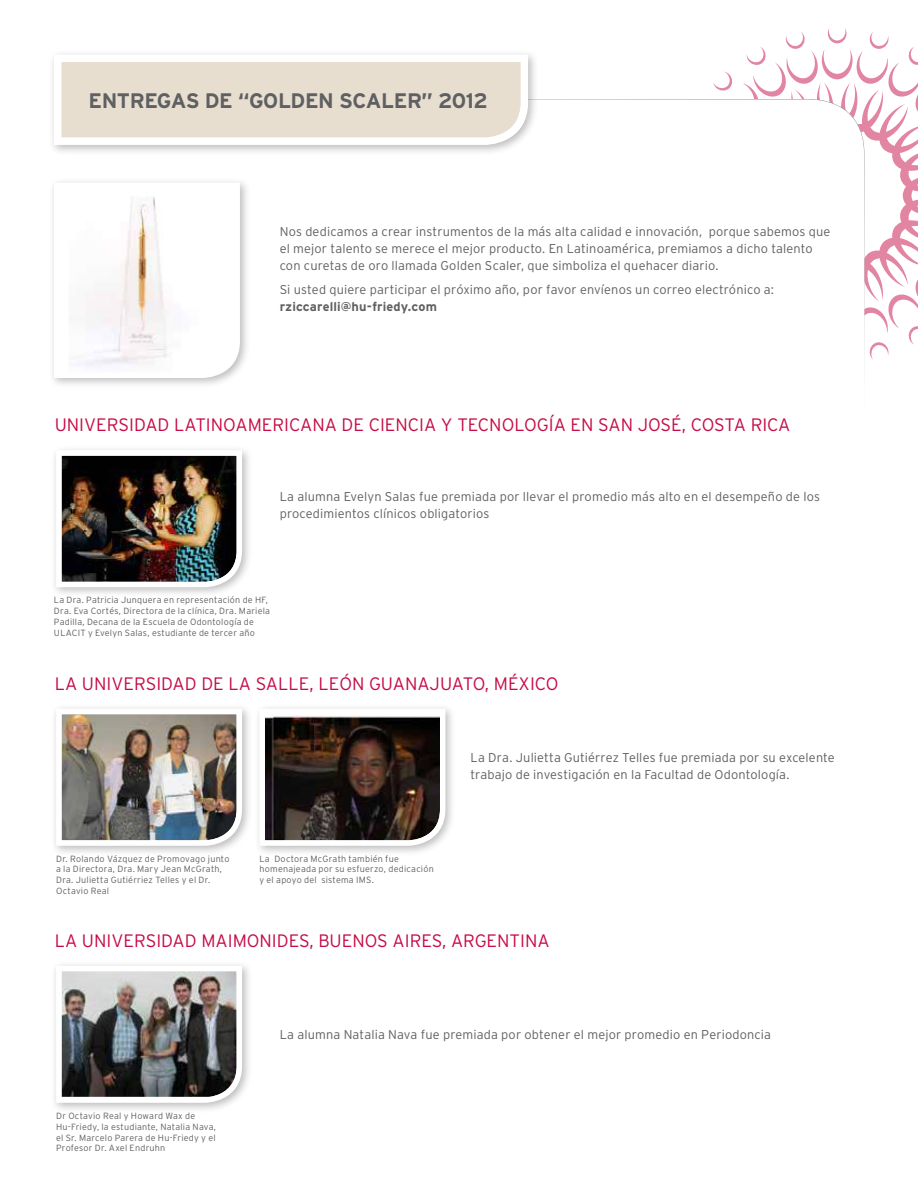
<style>
.page{position:relative;width:918px;height:1188px;background:#fff}
.page>*{position:absolute;margin:0;border:0;box-sizing:border-box;transform-origin:0 0}
.t1{font:700 21px "Interstate";letter-spacing:-.02em;color:#5f6062}
.t2{font:300 18px "Interstate";color:#c60c46}
.t3{font:300 12.75px/17.2px "Interstate";letter-spacing:.01em;color:#5f6062}
.t4{font:700 12.75px "Interstate";letter-spacing:.01em;color:#5f6062}
.t5{font:300 9px/10.8px "Interstate";letter-spacing:.025em;color:#5f6062}
</style>
<div class="page">
<svg style="left:713px;top:28px;width:205px;height:331px"></svg>
<svg style="left:539px;top:99px;width:326px;height:260px"></svg>
<div style="left:49px;top:49px;width:490px;height:107px;background:#000;opacity:.26"></div>
<svg style="left:50px;top:51px;width:482px;height:98px"></svg>
<div style="left:49px;top:177px;width:202px;height:212px;background:#000;opacity:.26"></div>
<svg style="left:51px;top:180px;width:192px;height:201px"></svg>
<div style="left:51px;top:445px;width:202px;height:153px;background:#000;opacity:.26"></div>
<img style="left:53px;top:448px;width:192px;height:142px">
<div style="left:51px;top:703px;width:202px;height:154px;background:#000;opacity:.26"></div>
<img style="left:53px;top:706px;width:192px;height:142px">
<div style="left:254px;top:703px;width:203px;height:154px;background:#000;opacity:.26"></div>
<svg style="left:257px;top:706px;width:191px;height:142px"></svg>
<div style="left:51px;top:960px;width:202px;height:154px;background:#000;opacity:.26"></div>
<img style="left:53px;top:963px;width:192px;height:143px">
<h1 class="t1" style="left:88px;top:88px;width:401px">Entregas de “Golden Scaler” 2012</h1>
<p class="t3" style="left:280px;top:222px;width:552px">Nos dedicamos a crear instrumentos de la más alta calidad e innovación, porque sabemos que el mejor talento se merece el mejor producto. En Latinoamérica, premiamos a dicho talento con curetas de oro llamada Golden Scaler, que simboliza el quehacer diario.</p>
<p class="t3" style="left:280px;top:281px;width:496px">Si usted quiere participar el próximo año, por favor envíenos un correo electrónico a:</p>
<p class="t4" style="left:280px;top:299px;width:159px">rziccarelli@hu-friedy.com</p>
<h2 class="t2" style="left:55px;top:414px;width:75px">Universidad</h2>
<h2 class="t2" style="left:174px;top:414px;width:21px">Latin</h2>
<h2 class="t2" style="left:223px;top:414px;width:26px">oame</h2>
<h2 class="t2" style="left:273px;top:414px;width:23px">ricana</h2>
<h2 class="t2" style="left:342px;top:414px;width:49px">de Ciencia</h2>
<h2 class="t2" style="left:441px;top:414px;width:39px">y Tecn</h2>
<h2 class="t2" style="left:502px;top:414px;width:224px">ología en San José, Costa</h2>
<h2 class="t2" style="left:751px;top:414px;width:11px">Rica</h2>
<p class="t3" style="left:280px;top:487px;width:542px">La alumna Evelyn Salas fue premiada por llevar el promedio más alto en el desempeño de los procedimientos clínicos obligatorios</p>
<p class="t5" style="left:54px;top:595px;width:218px">La Dra. Patricia Junquera en representación de HF, Dra. Eva Cortés, Directora de la clínica, Dra. Mariela Padilla, Decana de la Escuela de Odontología de<br>U LACIT y Evelyn Salas, estudiante de tercer año</p>
<h2 class="t2" style="left:55px;top:673px;width:102px">La Universidad</h2>
<h2 class="t2" style="left:201px;top:673px;width:76px">de La Salle</h2>
<h2 class="t2" style="left:309px;top:673px;width:96px">, León Guanaj</h2>
<h2 class="t2" style="left:440px;top:673px;width:120px">uato, México</h2>
<p class="t5" style="left:56px;top:853px;width:175px">Dr. Rolando Vázquez de Promovago junto a la Directora, Dra. Mary Jean McGrath,<br>Dra. Julietta Gutiérriez Telles y el Dr.<br>Octavio Real</p>
<p class="t5" style="left:259px;top:853px;width:176px">La Doctora McGrath también fue homenajeada por su esfuerzo, dedicación y el apoyo del sistema IMS.</p>
<p class="t3" style="left:471px;top:749px;width:366px">La Dra. Julietta Gutiérrez Telles fue premiada por su excelente trabajo de investigación en la Facultad de Odontología.</p>
<h2 class="t2" style="left:55px;top:930px;width:102px">La Universidad</h2>
<h2 class="t2" style="left:201px;top:930px;width:69px">Maimonides</h2>
<h2 class="t2" style="left:309px;top:930px;width:177px">, Buenos Ai res, Argentina</h2>
<p class="t5" style="left:56px;top:1110px;width:161px">Dr Octavio Real y Howard Wax de Hu-Friedy, la estudiante, Natalia Nava, el Sr. Marcelo Parera de Hu-Friedy y el Profesor Dr. Axel Endruhn</p>
<p class="t3" style="left:280px;top:1026px;width:493px">La alumna Natalia Nava fue premiada por obtener el mejor promedio en Periodoncia</p>
</div>
